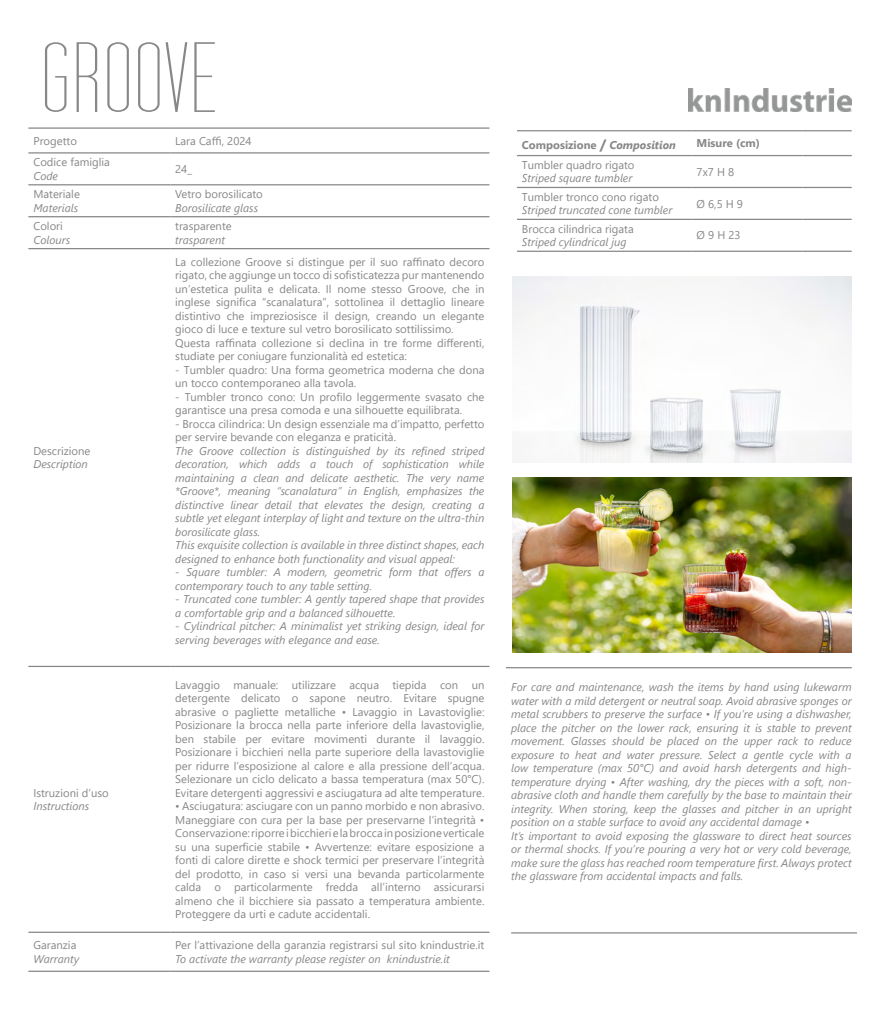
<style>
.page{position:relative;width:869px;height:1028px;background:#fff}
.page>*{position:absolute;margin:0;border:0;box-sizing:border-box;transform-origin:0 0}
.t1{font:101px "Tall Films Expanded";color:#878787}
.t2{font:11.25px/13.5px "Segoe UI";color:#878787}
.t3{font:italic 11.25px/13.5px "Segoe UI";color:#878787}
.t4{font:700 11.25px "Segoe UI";color:#878787}
.s1{font-size:15px}
.s2{font-style:italic}
.s3{font-style:normal}
</style>
<div class="page">
<hr style="left:28px;top:127px;width:142px;height:2px;background:#878787">
<hr style="left:170px;top:127px;width:319px;height:2px;background:#878787">
<hr style="left:28px;top:152px;width:142px;height:1px;background:#878787">
<hr style="left:170px;top:152px;width:319px;height:1px;background:#878787">
<hr style="left:28px;top:184px;width:142px;height:1px;background:#878787">
<hr style="left:170px;top:184px;width:319px;height:1px;background:#878787">
<hr style="left:28px;top:216px;width:142px;height:1px;background:#878787">
<hr style="left:170px;top:216px;width:319px;height:1px;background:#878787">
<hr style="left:28px;top:248px;width:142px;height:1px;background:#878787">
<hr style="left:170px;top:248px;width:319px;height:1px;background:#878787">
<hr style="left:28px;top:666px;width:142px;height:1px;background:#878787">
<hr style="left:170px;top:666px;width:319px;height:1px;background:#878787">
<hr style="left:28px;top:931px;width:142px;height:2px;background:#878787">
<hr style="left:170px;top:931px;width:319px;height:2px;background:#878787">
<hr style="left:28px;top:970px;width:142px;height:1px;background:#878787">
<hr style="left:170px;top:970px;width:319px;height:1px;background:#878787">
<hr style="left:516px;top:130px;width:175px;height:1px;background:#878787">
<hr style="left:691px;top:130px;width:111px;height:1px;background:#878787">
<hr style="left:802px;top:130px;width:49px;height:1px;background:#878787">
<hr style="left:516px;top:155px;width:175px;height:1px;background:#878787">
<hr style="left:691px;top:155px;width:111px;height:1px;background:#878787">
<hr style="left:802px;top:155px;width:49px;height:1px;background:#878787">
<hr style="left:516px;top:187px;width:175px;height:1px;background:#878787">
<hr style="left:691px;top:187px;width:111px;height:1px;background:#878787">
<hr style="left:802px;top:187px;width:49px;height:1px;background:#878787">
<hr style="left:516px;top:219px;width:175px;height:1px;background:#878787">
<hr style="left:691px;top:219px;width:111px;height:1px;background:#878787">
<hr style="left:802px;top:219px;width:49px;height:1px;background:#878787">
<hr style="left:516px;top:251px;width:175px;height:1px;background:#878787">
<hr style="left:691px;top:251px;width:111px;height:1px;background:#878787">
<hr style="left:802px;top:251px;width:49px;height:1px;background:#878787">
<img style="left:688px;top:88px;width:163px;height:24px">
<hr style="left:505px;top:667px;width:346px;height:1px;background:#878787">
<hr style="left:511px;top:932px;width:345px;height:1px;background:#878787">
<img style="left:512px;top:276px;width:339px;height:186px">
<img style="left:512px;top:477px;width:338px;height:175px">
<h1 class="t1" style="left:40px;top:31px;width:181px">GROOVE</h1>
<p class="t2" style="left:33px;top:133px;width:45px">Progetto</p>
<p class="t2" style="left:175px;top:133px;width:78px">Lara Caffi, 2024</p>
<p class="t2" style="left:33px;top:154px;width:78px">Codice famiglia</p>
<p class="t3" style="left:33px;top:167px;width:26px">Code</p>
<p class="t2" style="left:175px;top:161px;width:18px">24_</p>
<p class="t2" style="left:33px;top:186px;width:48px">Materiale</p>
<p class="t3" style="left:33px;top:199px;width:46px">Materials</p>
<p class="t2" style="left:33px;top:218px;width:31px">Colori</p>
<p class="t3" style="left:33px;top:231px;width:38px">Colours</p>
<p class="t2" style="left:33px;top:443px;width:59px">Descrizione</p>
<p class="t3" style="left:33px;top:456px;width:56px">Description</p>
<p class="t2" style="left:33px;top:785px;width:77px">Istruzioni d’uso</p>
<p class="t3" style="left:33px;top:797px;width:57px">Instructions</p>
<p class="t2" style="left:33px;top:937px;width:44px">Garanzia</p>
<p class="t3" style="left:33px;top:950px;width:47px">Warranty</p>
<p class="t2" style="left:175px;top:186px;width:89px">Vetro borosilicato</p>
<p class="t3" style="left:175px;top:199px;width:84px">Borosilicate glass</p>
<p class="t2" style="left:175px;top:218px;width:58px">trasparente</p>
<p class="t3" style="left:175px;top:231px;width:51px">trasparent</p>
<p class="t2" style="left:175px;top:254px;width:310px">La collezione Groove si distingue per il suo raffinato decoro rigato, che aggiunge un tocco di sofisticatezza pur mantenendo un’estetica pulita e delicata. Il nome stesso Groove, che in inglese significa “scanalatura”, sottolinea il dettaglio lineare distintivo che impreziosisce il design, creando un elegante gioco di luce e texture sul vetro borosilicato sottilissimo.<br>Questa raffinata collezione si declina in tre forme differenti, studiate per coniugare funzionalità ed estetica:</p>
<p class="t2" style="left:175px;top:362px;width:310px">- Tumbler quadro: Una forma geometrica moderna che dona un tocco contemporaneo alla tavola.</p>
<p class="t2" style="left:175px;top:389px;width:310px">- Tumbler tronco cono: Un profilo leggermente svasato che garantisce una presa comoda e una silhouette equilibrata.</p>
<p class="t2" style="left:175px;top:416px;width:310px">- Brocca cilindrica: Un design essenziale ma d’impatto, perfetto per servire bevande con eleganza e praticità.</p>
<p class="t3" style="left:175px;top:442px;width:310px">The Groove collection is distinguished by its refined striped decoration, which adds a touch of sophistication while maintaining a clean and delicate aesthetic. The very name *Groove*, meaning “scanalatura” in English, emphasizes the distinctive linear detail that elevates the design, creating a subtle yet elegant interplay of light and texture on the ultra-thin borosilicate glass.<br>This exquisite collection is available in three distinct shapes, each designed to enhance both functionality and visual appeal:</p>
<p class="t3" style="left:175px;top:564px;width:310px">- Square tumbler: A modern, geometric form that offers a contemporary touch to any table setting.</p>
<p class="t3" style="left:175px;top:591px;width:310px">- Truncated cone tumbler: A gently tapered shape that provides a comfortable grip and a balanced silhouette.</p>
<p class="t3" style="left:175px;top:618px;width:310px">- Cylindrical pitcher: A minimalist yet striking design, ideal for serving beverages with elegance and ease.</p>
<p class="t2" style="left:175px;top:677px;width:310px;text-align:justify">Lavaggio manuale: utilizzare acqua tiepida con un detergente delicato o sapone neutro. Evitare spugne abrasive o pagliette metalliche • Lavaggio in Lavastoviglie:<br>Posizionare la brocca nella parte inferiore della lavastoviglie, ben stabile per evitare movimenti durante il lavaggio.<br>Posizionare i bicchieri nella parte superiore della lavastoviglie per ridurre l’esposizione al calore e alla pressione dell’acqua.<br>Selezionare un ciclo delicato a bassa temperatura (max 50°C).<br>Evitare detergenti aggressivi e asciugatura ad alte temperature.</p>
<p class="t2" style="left:175px;top:798px;width:310px;text-align:justify">• Asciugatura: asciugare con un panno morbido e non abrasivo.<br>Maneggiare con cura per la base per preservarne l’integrità • Conservazione: riporre i bicchieri e la brocca in posizione verticale su una superficie stabile • Avvertenze: evitare esposizione a fonti di calore dirette e shock termici per preservare l’integrità del prodotto, in caso si versi una bevanda particolarmente calda o particolarmente fredda all’interno assicurarsi almeno che il bicchiere sia passato a temperatura ambiente.<br>Proteggere da urti e cadute accidentali.</p>
<p class="t2" style="left:175px;top:937px;width:310px">Per l’attivazione della garanzia registrarsi sul sito knindustrie.it</p>
<p class="t3" style="left:175px;top:950px;width:276px">To activate the warranty please register on knindustrie.it</p>
<p class="t4" style="left:521px;top:134px;width:155px">Composizione <span class="s1">/</span> <span class="s2">Composition</span></p>
<p class="t4" style="left:696px;top:133px;width:65px">Misure (cm)</p>
<p class="t2" style="left:521px;top:157px;width:114px">Tumbler quadro rigato</p>
<p class="t3" style="left:521px;top:170px;width:112px">Striped square tumbler</p>
<p class="t2" style="left:696px;top:164px;width:39px">7x7 H 8</p>
<p class="t2" style="left:521px;top:189px;width:138px">Tumbler tronco cono rigato</p>
<p class="t3" style="left:521px;top:202px;width:152px">Striped truncated cone tumbler</p>
<p class="t2" style="left:521px;top:221px;width:113px">Brocca cilindrica rigata</p>
<p class="t3" style="left:521px;top:234px;width:106px">Striped cylindrical jug</p>
<p class="t2" style="left:696px;top:196px;width:48px">Ø 6,5 H 9</p>
<p class="t2" style="left:696px;top:228px;width:45px">Ø 9 H 23</p>
<p class="t3" style="left:511px;top:679px;width:342px">For care and maintenance, wash the items by hand using lukewarm water with a mild detergent or neutral soap. Avoid abrasive sponges or metal scrubbers to preserve the surface <span class="s3">•</span> If you’re using a dishwasher, place the pitcher on the lower rack, ensuring it is stable to prevent movement. Glasses should be placed on the upper rack to reduce exposure to heat and water pressure. Select a gentle cycle with a low temperature (max 50°C) and avoid harsh detergents and high&shy;temperature drying <span class="s3">•</span> After washing, dry the pieces with a soft, non&shy;abrasive cloth and handle them carefully by the base to maintain their integrity. When storing, keep the glasses and pitcher in an upright position on a stable surface to avoid any accidental damage <span class="s3">•<br></span>It’s important to avoid exposing the glassware to direct heat sources or thermal shocks. If you’re pouring a very hot or very cold beverage, make sure the glass has reached room temperature first. Always protect the glassware from accidental impacts and falls.</p>
</div>
